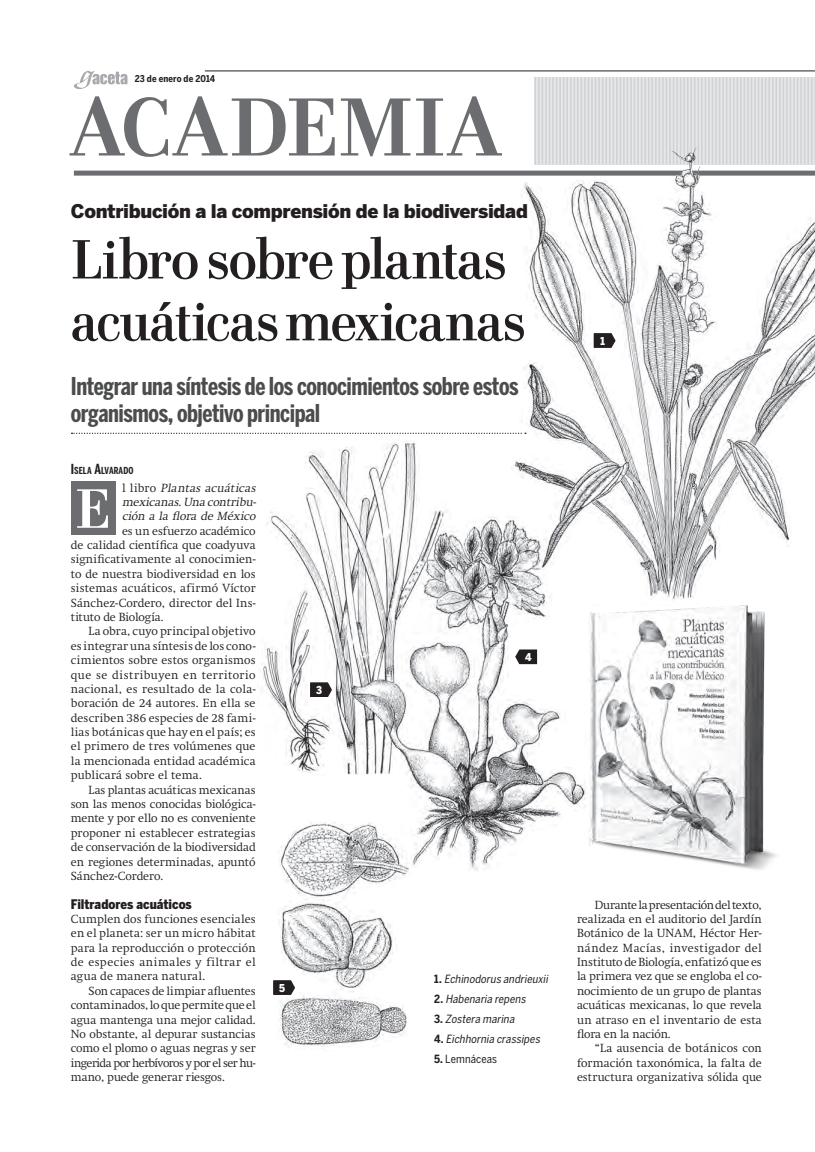
<style>
.page{position:relative;width:815px;height:1152px;background:#fff}
.page>*{position:absolute;margin:0;border:0;box-sizing:border-box;transform-origin:0 0}
.t1{font:700 83.75px "Cellini TF";letter-spacing:-.005em;color:#6c6d70}
._3_0_Tex_Cap_4{font:700 56.38px "Cellini TF";color:#fff}
._1_0_Cabeza_Principa{font:700 56.25px/61.9px "Cellini TF";letter-spacing:-.02em;color:#231f20;scale:.95 1}
._2_0_Sumario_2{font:700 extra-condensed 24.38px/27.5px "Benton Sans";letter-spacing:-.02em;color:#4b4c4d}
._0_0_Balazo{font:900 18.75px "Benton Sans";letter-spacing:-.015em;color:#231f20}
._3_0_Descanso{font:900 condensed 13.12px "Benton Sans";color:#231f20}
._3_0_Texto{font:300 11.62px/14.4px "Swift";letter-spacing:.005em;color:#231f20;text-align:justify}
._3_0_Tex_Cap_4-2{font:300 11.62px "Swift";letter-spacing:.005em;color:#231f20}
._3_0_Tex_Cap_4-3{font:italic 300 11.62px "Swift";color:#231f20}
._6_1_R_Viñeta_simple{font:italic condensed 11.25px "Benton Sans";color:#231f20}
._6_1_R_Viñeta_simple-2{font:condensed 11.25px "Benton Sans";letter-spacing:.01em;color:#231f20}
.t2{font:900 condensed 10.75px "Benton Sans";color:#fff}
._4_0_Crédito_nota{font:700 extra-condensed 9.62px "Benton Sans";letter-spacing:.01em;color:#231f20}
.t3{font:700 condensed 9.38px "Benton Sans";letter-spacing:.01em;color:#231f20}
.s1{font-size:13.75px}
.s2{font-style:normal}
.s3{font-weight:700;font-style:normal}
.s4{font-weight:700}
</style>
<div class="page">
<img style="left:71px;top:70px;width:744px;height:977px">
<div style="left:71px;top:481px;width:44px;height:53px;background:#6c6d70"></div>
<svg style="left:71px;top:433px;width:455px;height:1px"></svg>
<svg style="left:310px;top:682px;width:22px;height:15px"></svg>
<svg style="left:273px;top:980px;width:22px;height:14px"></svg>
<svg style="left:515px;top:649px;width:22px;height:15px"></svg>
<svg style="left:594px;top:333px;width:22px;height:15px"></svg>
<p class="t3" style="left:135px;top:73px;width:82px">23 de enero de 2014</p>
<h1 class="t1" style="left:71px;top:78px;width:433px">ACADEMIA</h1>
<p class="_0_0_Balazo" style="left:71px;top:200px;width:459px">Contribución a la comprensión de la biodiversidad</p>
<p class="_1_0_Cabeza_Principa" style="left:71px;top:227px;width:480px">Libro sobre plantas acuáticas mexicanas</p>
<p class="_2_0_Sumario_2" style="left:71px;top:372px;width:449px">Integrar una síntesis de los conocimientos sobre estos organismos, objetivo principal</p>
<p class="_4_0_Crédito_nota" style="left:71px;top:465px;width:64px"><span class="s1">I</span>SELA <span class="s1">A</span>LVARADO</p>
<p class="_3_0_Tex_Cap_4" style="left:75px;top:475px;width:37px">E</p>
<p class="_3_0_Tex_Cap_4-3" style="left:122px;top:481px;width:137px"><span class="s2">l l i b r o</span> Plantas acuáticas</p>
<p class="_3_0_Tex_Cap_4-3" style="left:122px;top:495px;width:138px">mexicanas.Una contribu-</p>
<p class="_3_0_Tex_Cap_4-3" style="left:122px;top:509px;width:137px">ción a la flora de México</p>
<p class="_3_0_Tex_Cap_4-2" style="left:122px;top:524px;width:135px">es un esfuerzo académico</p>
<p class="_3_0_Tex_Cap_4-2" style="left:71px;top:538px;width:186px">de calidad científica que coadyuva</p>
<p class="_3_0_Tex_Cap_4-2" style="left:71px;top:552px;width:186px">significativamente al conocimien-</p>
<p class="_3_0_Tex_Cap_4-2" style="left:71px;top:567px;width:186px">to de nuestra biodiversidad en los</p>
<p class="_3_0_Tex_Cap_4-2" style="left:71px;top:581px;width:186px">sistemas acuáticos, afirmó Víctor</p>
<p class="_3_0_Tex_Cap_4-2" style="left:71px;top:596px;width:186px">Sánchez-Cordero, director del Ins-</p>
<p class="_3_0_Tex_Cap_4-2" style="left:71px;top:610px;width:94px">tituto de Biología.</p>
<p class="_3_0_Texto" style="left:71px;top:624px;width:186px;text-indent:18px">La obra, cuyo principal objetivo es integrar una síntesis de los cono&shy;cimientos sobre estos organismos que se distribuyen en territorio nacional, es resultado de la cola&shy;boración de 24 autores. En ella se describen 386 especies de 28 fami&shy;lias botánicas que hay en el país; es el primero de tres volúmenes que la mencionada entidad académica publicará sobre el tema.</p>
<p class="_3_0_Texto" style="left:71px;top:782px;width:186px;text-indent:18px">Las plantas acuáticas mexicanas son las menos conocidas biológica&shy;mente y por ello no es conveniente proponer ni establecer estrategias de conservación de la biodiversidad en regiones determinadas, apuntó Sánchez-Cordero.</p>
<p class="_3_0_Descanso" style="left:71px;top:896px;width:123px">Filtradores acuáticos</p>
<p class="_3_0_Texto" style="left:71px;top:911px;width:186px">Cumplen dos funciones esenciales en el planeta: ser un micro hábitat para la reproducción o protección de especies animales y filtrar el agua de manera natural.</p>
<p class="_3_0_Texto" style="left:71px;top:983px;width:186px;text-indent:18px">Son capaces de limpiar afluentes contaminados, lo que permite que el agua mantenga una mejor calidad.<br>No obstante, al depurar sustancias como el plomo o aguas negras y ser ingerida por herbívoros y por el ser hu&shy;mano, puede generar riesgos.</p>
<p class="t2" style="left:279px;top:981px;width:7px">5</p>
<p class="t2" style="left:316px;top:683px;width:7px">3</p>
<p class="t2" style="left:525px;top:650px;width:8px">4</p>
<p class="_6_1_R_Viñeta_simple" style="left:434px;top:972px;width:118px"><span class="s3">1 .</span> Echinodorus andrieuxii</p>
<p class="_6_1_R_Viñeta_simple" style="left:434px;top:992px;width:95px"><span class="s3">2 .</span> Habenaria repens</p>
<p class="_6_1_R_Viñeta_simple" style="left:434px;top:1012px;width:84px"><span class="s3">3 .</span> Zostera marina</p>
<p class="_6_1_R_Viñeta_simple" style="left:434px;top:1032px;width:110px"><span class="s3">4 .</span> Eichhornia crassipes</p>
<p class="_6_1_R_Viñeta_simple-2" style="left:434px;top:1052px;width:65px"><span class="s4">5.</span> Lemnáceas</p>
<p class="t2" style="left:600px;top:334px;width:6px">1</p>
<p class="_3_0_Texto" style="left:577px;top:897px;width:186px;text-indent:18px">Durante la presentación del texto, realizada en el auditorio del Jardín Botánico de la UNAM, Héctor Her&shy;nández Macías, investigador del Instituto de Biología, enfatizó que es la primera vez que se engloba el co&shy;nocimiento de un grupo de plantas acuáticas mexicanas, lo que revela un atraso en el inventario de esta flora en la nación.</p>
<p class="_3_0_Texto" style="left:577px;top:1041px;width:186px;text-indent:18px">“La ausencia de botánicos con formación taxonómica, la falta de estructura organizativa sólida que</p>
</div>
